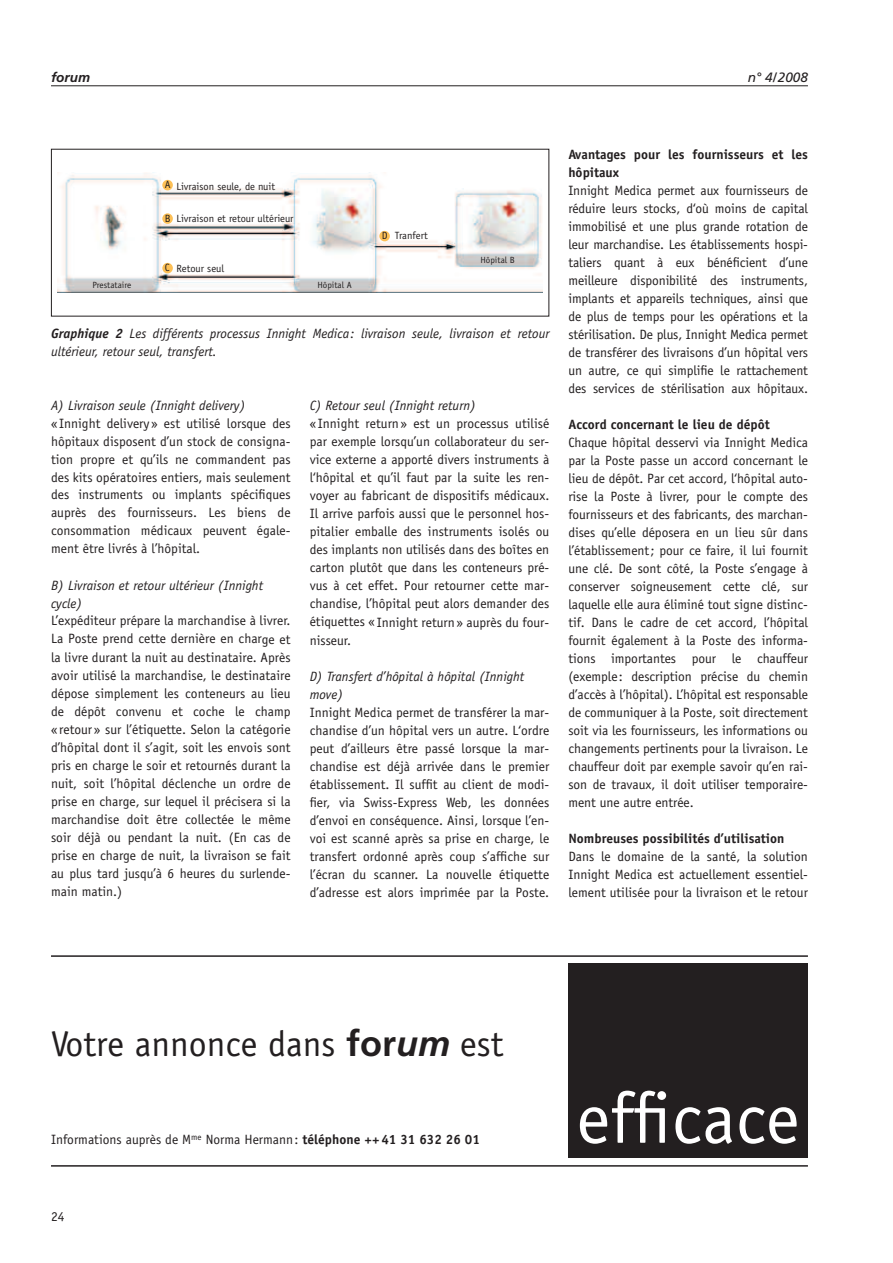
<style>
.page{position:relative;width:893px;height:1263px;background:#fff}
.page>*{position:absolute;margin:0;border:0;box-sizing:border-box;transform-origin:0 0}
.t1{font:72px "Officina Sans";color:#fff}
.t2{font:36px "Officina Sans";color:#231f20}
.t3{font:13.5px/18px "Officina Sans";color:#231f20;text-align:justify}
.t4{font:italic 13.5px/18px "Officina Sans";color:#231f20}
.t5{font:700 13.5px/18px "Officina Sans";color:#231f20}
.t6{font:italic 13.5px "Frutiger";color:#231f20}
.t7{font:italic 700 13.5px "Frutiger";color:#231f20}
.t8{font:10.5px "Officina Sans";color:#231f20}
.t9{font:9px "Officina Sans";color:#231f20}
.s1{font-weight:700}
.s2{font-family:"Frutiger";font-weight:700}
.s3{font-family:"Frutiger";font-weight:700;font-style:italic}
</style>
<div class="page">
<hr style="left:51px;top:85px;width:757px;height:1px;background:#231f20">
<img style="left:57px;top:174px;width:486px;height:118px">
<div style="left:162px;top:180px;width:11px;height:10px;background:#fdc056;border-radius:50%"></div>
<div style="left:162px;top:213px;width:11px;height:11px;background:#fdc056;border-radius:50%"></div>
<div style="left:162px;top:263px;width:11px;height:10px;background:#fdc056;border-radius:50%"></div>
<div style="left:379px;top:231px;width:11px;height:10px;background:#fdc056;border-radius:50%"></div>
<hr style="left:51px;top:955px;width:757px;height:2px;background:#231f20">
<hr style="left:51px;top:1165px;width:757px;height:1px;background:#231f20">
<div style="left:568px;top:963px;width:240px;height:195px;background:#231f20"></div>
<p class="t7" style="left:51px;top:72px;width:40px">forum</p>
<p class="t6" style="left:748px;top:72px;width:62px">n° 4/2008</p>
<p class="t8" style="left:165px;top:181px;width:7px">A</p>
<p class="t8" style="left:181px;top:182px;width:96px">ivraison seule, de nuit</p>
<p class="t8" style="left:181px;top:215px;width:114px">ivraison et retour ultérieur</p>
<p class="t8" style="left:182px;top:265px;width:44px">etour seul</p>
<p class="t9" style="left:97px;top:281px;width:36px">restataire</p>
<p class="t9" style="left:317px;top:281px;width:36px">Hôpital A</p>
<p class="t8" style="left:399px;top:232px;width:30px">ranfert</p>
<p class="t9" style="left:480px;top:257px;width:36px">Hôpital B</p>
<p class="t4" style="left:51px;top:326px;width:500px"><span class="s1">Graphique 2</span> Les différents processus Innight Medica: livraison seule, livraison et retour ultérieur, retour seul, transfert.</p>
<p class="t4" style="left:51px;top:397px;width:196px">A) Livraison seule (Innight delivery)</p>
<p class="t3" style="left:51px;top:415px;width:241px">«Innight delivery» est utilisé lorsque des hôpitaux disposent d’un stock de consigna&shy;tion propre et qu’ils ne commandent pas des kits opératoires entiers, mais seulement des instruments ou implants spécifiques auprès des fournisseurs. Les biens de consommation médicaux peuvent égale&shy;ment être livrés à l’hôpital.</p>
<p class="t4" style="left:51px;top:577px;width:214px">B) Livraison et retour ultérieur (Innight cycle)</p>
<p class="t3" style="left:51px;top:613px;width:241px">L’expéditeur prépare la marchandise à livrer.<br>La Poste prend cette dernière en charge et la livre durant la nuit au destinataire. Après avoir utilisé la marchandise, le destinataire dépose simplement les conteneurs au lieu de dépôt convenu et coche le champ «retour» sur l’étiquette. Selon la catégorie d’hôpital dont il s’agit, soit les envois sont pris en charge le soir et retournés durant la nuit, soit l’hôpital déclenche un ordre de prise en charge, sur lequel il précisera si la marchandise doit être collectée le même soir déjà ou pendant la nuit. (En cas de prise en charge de nuit, la livraison se fait au plus tard jusqu’à 6 heures du surlende&shy;main matin.)</p>
<p class="t4" style="left:310px;top:398px;width:168px">C) Retour seul (Innight return)</p>
<p class="t3" style="left:310px;top:416px;width:241px">«Innight return» est un processus utilisé par exemple lorsqu’un collaborateur du ser&shy;vice externe a apporté divers instruments à l‘hôpital et qu’il faut par la suite les ren&shy;voyer au fabricant de dispositifs médicaux.<br>Il arrive parfois aussi que le personnel hos&shy;pitalier emballe des instruments isolés ou des implants non utilisés dans des boîtes en carton plutôt que dans les conteneurs pré&shy;vus à cet effet. Pour retourner cette mar&shy;chandise, l’hôpital peut alors demander des étiquettes « Innight return» auprès du four&shy;nisseur.</p>
<p class="t4" style="left:310px;top:668px;width:216px">D) Transfert d’hôpital à hôpital (Innight move)</p>
<p class="t3" style="left:310px;top:704px;width:241px">Innight Medica permet de transférer la mar&shy;chandise d’un hôpital vers un autre. L‘ordre peut d’ailleurs être passé lorsque la mar&shy;chandise est déjà arrivée dans le premier établissement. Il suffit au client de modi&shy;fier, via Swiss-Express Web, les données d’envoi en conséquence. Ainsi, lorsque l’en&shy;voi est scanné après sa prise en charge, le transfert ordonné après coup s’affiche sur l’écran du scanner. La nouvelle étiquette d’adresse est alors imprimée par la Poste.</p>
<p class="t5" style="left:568px;top:146px;width:241px">Avantages pour les fournisseurs et les hôpitaux</p>
<p class="t3" style="left:568px;top:182px;width:241px">Innight Medica permet aux fournisseurs de réduire leurs stocks, d‘où moins de capital immobilisé et une plus grande rotation de leur marchandise. Les établissements hospi&shy;taliers quant à eux bénéficient d’une meilleure disponibilité des instruments, implants et appareils techniques, ainsi que de plus de temps pour les opérations et la stérilisation. De plus, Innight Medica permet de transférer des livraisons d’un hôpital vers un autre, ce qui simplifie le rattachement des services de stérilisation aux hôpitaux.</p>
<p class="t5" style="left:568px;top:416px;width:203px">Accord concernant le lieu de dépôt</p>
<p class="t3" style="left:568px;top:434px;width:241px">Chaque hôpital desservi via Innight Medica par la Poste passe un accord concernant le lieu de dépôt. Par cet accord, l‘hôpital auto&shy;rise la Poste à livrer, pour le compte des fournisseurs et des fabricants, des marchan&shy;dises qu’elle déposera en un lieu sûr dans l’établissement; pour ce faire, il lui fournit une clé. De sont côté, la Poste s’engage à conserver soigneusement cette clé, sur laquelle elle aura éliminé tout signe distinc&shy;tif. Dans le cadre de cet accord, l’hôpital fournit également à la Poste des informa&shy;tions importantes pour le chauffeur (exemple: description précise du chemin d’accès à l’hôpital). L’hôpital est responsable de communiquer à la Poste, soit directement soit via les fournisseurs, les informations ou changements pertinents pour la livraison. Le chauffeur doit par exemple savoir qu’en rai&shy;son de travaux, il doit utiliser temporaire&shy;ment une autre entrée.</p>
<p class="t5" style="left:568px;top:830px;width:217px">Nombreuses possibilités d’utilisation</p>
<p class="t3" style="left:568px;top:848px;width:241px">Dans le domaine de la santé, la solution Innight Medica est actuellement essentiel&shy;lement utilisée pour la livraison et le retour</p>
<h2 class="t2" style="left:51px;top:1030px;width:454px">Votre annonce dans <span class="s2">for</span><span class="s3">um</span> est</h2>
<p class="t3" style="left:51px;top:1132px;width:430px">Informations auprès de M<sup>me</sup> Norma Hermann: <span class="s1">téléphone ++41 31 632 26 01</span></p>
<p class="t3" style="left:51px;top:1208px;width:15px">24</p>
<h1 class="t1" style="left:577px;top:1091px;width:224px">efficace</h1>
</div>
